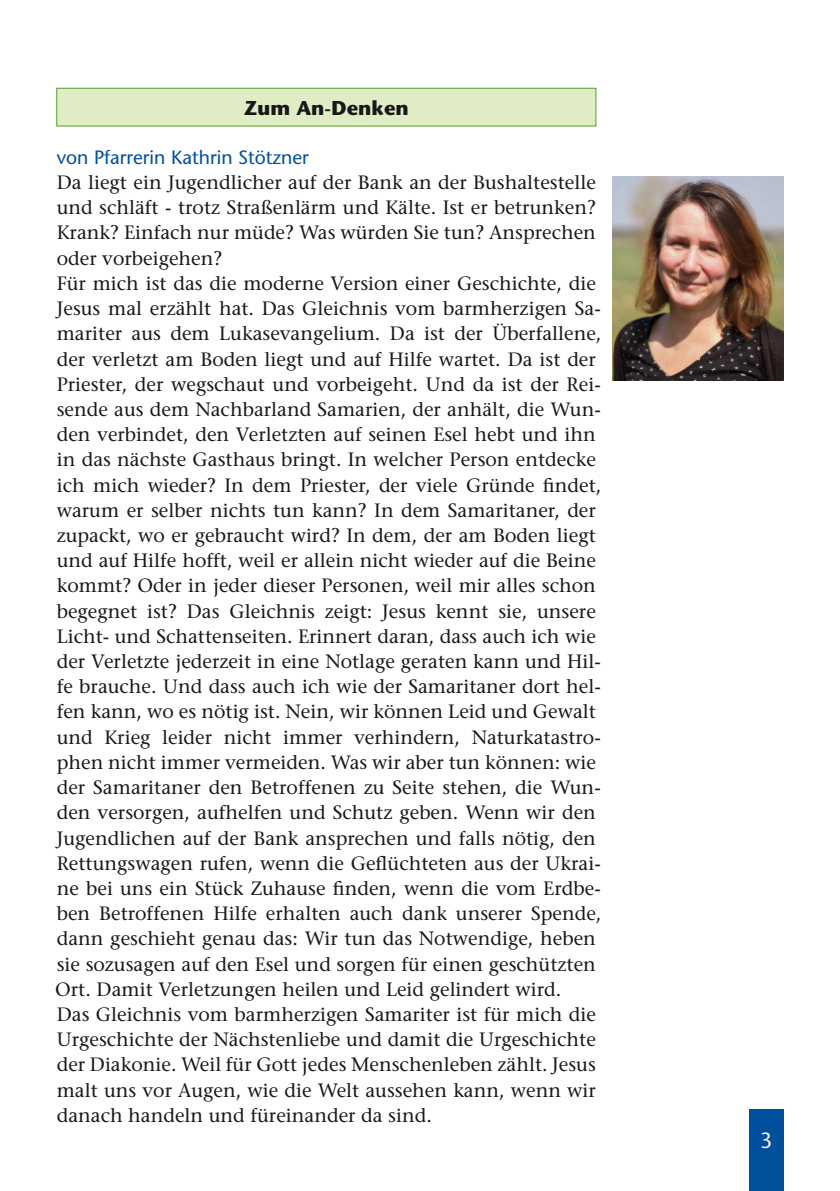
<style>
.page{position:relative;width:840px;height:1191px;background:#fff}
.page>*{position:absolute;margin:0;border:0;box-sizing:border-box;transform-origin:0 0}
.t1{font:500 22px "Stone Sans Std";color:#edebeb}
.t2{font:700 20px "Stone Sans Std";color:#1a171b}
.t3{font:500 19.2px/25.2px "Stone Serif Std";color:#1a171b}
.t4{font:500 19.2px "Stone Sans Std";color:#00509d}
</style>
<div class="page">
<div style="left:748px;top:1109px;width:34px;height:82px;background:#004f9c"></div>
<div style="left:56px;top:88px;width:540px;height:38px;background:#dfecc4;border:1px solid #569f29"></div>
<img style="left:612px;top:176px;width:170px;height:205px">
<p class="t2" style="left:243px;top:100px;width:167px">Zum An-Denken</p>
<p class="t4" style="left:57px;top:150px;width:253px">von Pfarrerin Kathrin Stötzner</p>
<p class="t3" style="left:55px;top:172px;width:547px">Da liegt ein Jugendlicher auf der Bank an der Bushaltestelle und schläft - trotz Straßenlärm und Kälte. Ist er betrunken?<br>Krank? Einfach nur müde? Was würden Sie tun? Ansprechen oder vorbeigehen?<br>Für mich ist das die moderne Version einer Geschichte, die Jesus mal erzählt hat. Das Gleichnis vom barmherzigen Sa&shy;mariter aus dem Lukasevangelium. Da ist der Überfallene, der verletzt am Boden liegt und auf Hilfe wartet. Da ist der Priester, der wegschaut und vorbeigeht. Und da ist der Rei&shy;sende aus dem Nachbarland Samarien, der anhält, die Wun&shy;den verbindet, den Verletzten auf seinen Esel hebt und ihn in das nächste Gasthaus bringt. In welcher Person entdecke ich mich wieder? In dem Priester, der viele Gründe findet, warum er selber nichts tun kann? In dem Samaritaner, der zupackt, wo er gebraucht wird? In dem, der am Boden liegt und auf Hilfe hofft, weil er allein nicht wieder auf die Beine kommt? Oder in jeder dieser Personen, weil mir alles schon begegnet ist? Das Gleichnis zeigt: Jesus kennt sie, unsere Licht- und Schattenseiten. Erinnert daran, dass auch ich wie der Verletzte jederzeit in eine Notlage geraten kann und Hil&shy;fe brauche. Und dass auch ich wie der Samaritaner dort hel&shy;fen kann, wo es nötig ist. Nein, wir können Leid und Gewalt und Krieg leider nicht immer verhindern, Naturkatastro&shy;phen nicht immer vermeiden. Was wir aber tun können: wie der Samaritaner den Betroffenen zu Seite stehen, die Wun&shy;den versorgen, aufhelfen und Schutz geben. Wenn wir den Jugendlichen auf der Bank ansprechen und falls nötig, den Rettungswagen rufen, wenn die Geflüchteten aus der Ukrai&shy;ne bei uns ein Stück Zuhause finden, wenn die vom Erdbe&shy;ben Betroffenen Hilfe erhalten auch dank unserer Spende, dann geschieht genau das: Wir tun das Notwendige, heben sie sozusagen auf den Esel und sorgen für einen geschützten Ort. Damit Verletzungen heilen und Leid gelindert wird.<br>Das Gleichnis vom barmherzigen Samariter ist für mich die Urgeschichte der Nächstenliebe und damit die Urgeschichte der Diakonie. Weil für Gott jedes Menschenleben zählt. Jesus malt uns vor Augen, wie die Welt aussehen kann, wenn wir danach handeln und füreinander da sind.</p>
<p class="t1" style="left:759px;top:1132px;width:14px">3</p>
</div>
